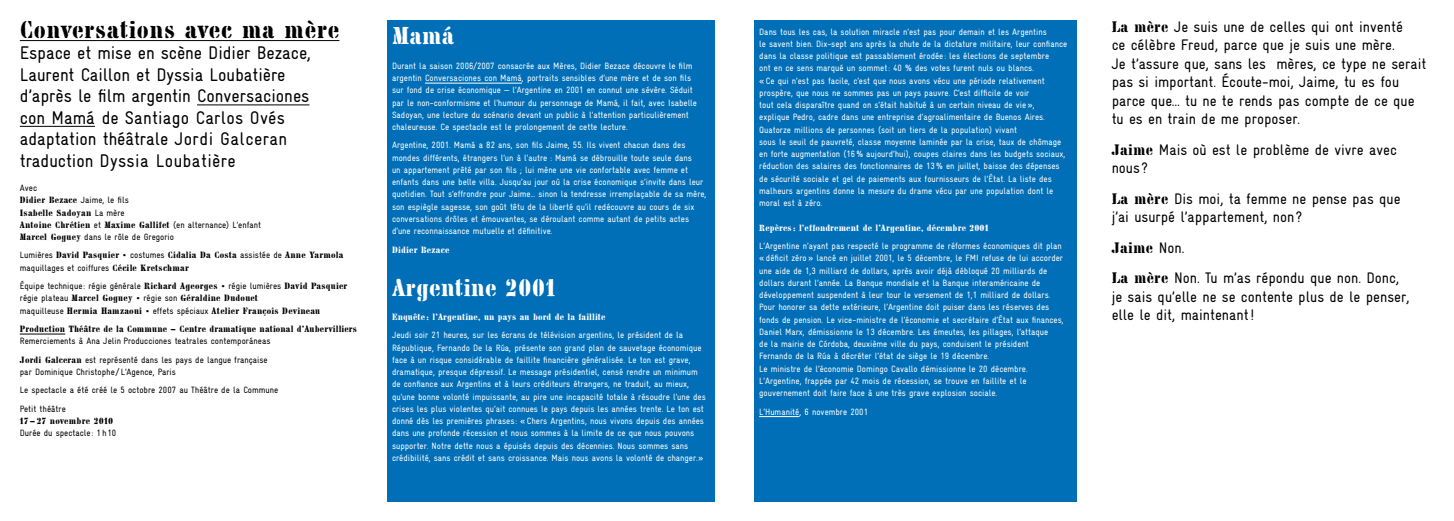
<style>
.page{position:relative;width:1454px;height:521px;background:#fff}
.page>*{position:absolute;margin:0;border:0;box-sizing:border-box;transform-origin:0 0}
.t1{font:24.5px "Chaillot";letter-spacing:.02em;color:#000}
.t2{font:24.5px "Chaillot";color:#fff}
.t3{font:18.38px/21.4px "Gravur Condensed";letter-spacing:-.005em;color:#000}
.t4{font:15.31px/18.4px "Gravur Condensed";color:#000}
.t5{font:15.31px "Chaillot";letter-spacing:.015em;color:#000}
.t6{font:9.19px/12.2px "Gravur Condensed";color:#fff}
.t7{font:9.19px/18.4px "Gravur Condensed";color:#000}
.t8{font:9.19px/12.2px "Chaillot";letter-spacing:.02em;color:#000}
.t9{font:9.19px "Chaillot";letter-spacing:.01em;color:#fff}
.s1{font-family:"Gravur Condensed"}
.s2{font-family:"Chaillot"}
</style>
<div class="page">
<div style="left:387px;top:20px;width:327px;height:481px;background:#006fb7"></div>
<hr style="left:20px;top:40px;width:319px;height:1px;background:#000">
<hr style="left:197px;top:104px;width:112px;height:1px;background:#000">
<hr style="left:20px;top:126px;width:75px;height:1px;background:#000">
<hr style="left:20px;top:334px;width:45px;height:1px;background:#000">
<div style="left:754px;top:20px;width:322px;height:481px;background:#006fb7"></div>
<hr style="left:759px;top:416px;width:40px;height:1px;background:#fff">
<hr style="left:425px;top:83px;width:97px;height:1px;background:#fff">
<h1 class="t1" style="left:20px;top:15px;width:321px">Conversations avec ma mère</h1>
<h2 class="t3" style="left:20px;top:42px;width:293px">Espace et mise en scène Didier Bezace, Laurent Caillon et Dyssia Loubatière d’après le film argentin Conversaciones con Mamá de Santiago Carlos Ovés adaptation théâtrale Jordi Galceran traduction Dyssia Loubatière</h2>
<p class="t7" style="left:20px;top:179px;width:19px">Avec</p>
<p class="t8" style="left:20px;top:194px;width:243px">Didier Bezace <span class="s1">Jaime, le fils<br></span>Isabelle Sadoyan <span class="s1">La mère<br></span>Antoine Chrétien <span class="s1">et</span> Maxime Gallifet <span class="s1">(en alternance) L’enfant</span></p>
<p class="t7" style="left:20px;top:228px;width:156px"><span class="s2">Marcel Goguey</span> dans le rôle de Gregorio</p>
<p class="t8" style="left:20px;top:249px;width:325px"><span class="s1">Lumières</span> David Pasquier • <span class="s1">costumes</span> Cidalia Da Costa <span class="s1">assistée de</span> Anne Yarmola</p>
<p class="t7" style="left:20px;top:258px;width:329px">maquillages et coiffures <span class="s2">Cécile Kretschmar<br></span>Équipe technique : régie générale <span class="s2">Richard Ageorges •</span> régie lumières <span class="s2">David Pasquier</span></p>
<p class="t8" style="left:20px;top:292px;width:302px"><span class="s1">régie plateau</span> Marcel Goguey • <span class="s1">régie son</span> Géraldine Dudouet<br><span class="s1">maquilleuse</span> Hermia Hamzaoui • <span class="s1">effets spéciaux</span> Atelier François Devineau</p>
<p class="t8" style="left:20px;top:323px;width:339px">Production Théâtre de la Commune — Centre dramatique national d’Aubervilliers</p>
<p class="t7" style="left:20px;top:332px;width:252px">Remerciements à Ana Jelin Producciones teatrales contemporáneas<br><span class="s2">Jordi Galceran</span> est représenté dans les pays de langue française</p>
<p class="t7" style="left:20px;top:362px;width:260px">par Dominique Christophe / L’Agence, Paris<br>Le spectacle a été créé le 5 octobre 2007 au Théâtre de la Commune<br>Petit théâtre</p>
<p class="t8" style="left:20px;top:414px;width:95px">17 — 27 novembre 2010</p>
<p class="t7" style="left:20px;top:424px;width:98px">Durée du spectacle : 1 h 10</p>
<h1 class="t2" style="left:392px;top:22px;width:64px">Mamá</h1>
<p class="t6" style="left:392px;top:60px;width:306px">Durant la saison 2006/2007 consacrée aux Mères, Didier Bezace découvre le film argentin Conversaciones con Mamá, portraits sensibles d’une mère et de son fils sur fond de crise économique — l’Argentine en 2001 en connut une sévère. Séduit par le non-conformisme et l’humour du personnage de Mamá, il fait, avec Isabelle Sadoyan, une lecture du scénario devant un public à l’attention particulièrement chaleureuse. Ce spectacle est le prolongement de cette lecture.</p>
<p class="t6" style="left:392px;top:139px;width:316px">Argentine, 2001. Mamá a 82 ans, son fils Jaime, 55. Ils vivent chacun dans des mondes différents, étrangers l’un à l’autre : Mamá se débrouille toute seule dans<br>un appartement prêté par son fils ; lui mène une vie confortable avec femme et enfants dans une belle villa. Jusqu’au jour où la crise économique s’invite dans leur quotidien. Tout s’effrondre pour Jaime… sinon la tendresse irremplaçable de sa mère, son espiègle sagesse, son goût têtu de la liberté qu’il redécouvre au cours de six conversations drôles et émouvantes, se déroulant comme autant de petits actes d’une reconnaissance mutuelle et définitive.</p>
<p class="t9" style="left:392px;top:244px;width:59px">Didier Bezace</p>
<h1 class="t2" style="left:392px;top:273px;width:165px">Argentine 2001</h1>
<p class="t9" style="left:392px;top:311px;width:215px">Enquête : l’Argentine, un pays au bord de la faillite</p>
<p class="t6" style="left:392px;top:329px;width:315px">Jeudi soir 21 heures, sur les écrans de télévision argentins, le président de la République, Fernando De la Rúa, présente son grand plan de sauvetage économique face à un risque considérable de faillite financière généralisée. Le ton est grave, dramatique, presque dépressif. Le message présidentiel, censé rendre un minimum de confiance aux Argentins et à leurs créditeurs étrangers, ne traduit, au mieux, qu’une bonne volonté impuissante, au pire une incapacité totale à résoudre l’une des crises les plus violentes qu’ait connues le pays depuis les années trente. Le ton est donné dès les premières phrases : «Chers Argentins, nous vivons depuis des années dans une profonde récession et nous sommes à la limite de ce que nous pouvons supporter. Notre dette nous a épuisés depuis des décennies. Nous sommes sans crédibilité, sans crédit et sans croissance. Mais nous avons la volonté de changer.»</p>
<p class="t6" style="left:759px;top:25px;width:309px">Dans tous les cas, la solution miracle n’est pas pour demain et les Argentins<br>le savent bien. Dix-sept ans après la chute de la dictature militaire, leur confiance dans la classe politique est passablement érodée : les élections de septembre<br>ont en ce sens marqué un sommet: 40 % des votes furent nuls ou blancs.<br>«Ce qui n’est pas facile, c’est que nous avons vécu une période relativement prospère, que nous ne sommes pas un pays pauvre. C’est difficile de voir<br>tout cela disparaître quand on s’était habitué à un certain niveau de vie», explique Pedro, cadre dans une entreprise d’agroalimentaire de Buenos Aires.<br>Quatorze millions de personnes (soit un tiers de la population) vivant<br>sous le seuil de pauvreté, classe moyenne laminée par la crise, taux de chômage en forte augmentation (16% aujourd’hui), coupes claires dans les budgets sociaux, réduction des salaires des fonctionnaires de 13% en juillet, baisse des dépenses de sécurité sociale et gel de paiements aux fournisseurs de l’État. La liste des malheurs argentins donne la mesure du drame vécu par une population dont le moral est à zéro.</p>
<p class="t9" style="left:759px;top:222px;width:231px">Repères : l’effondrement de l’Argentine, décembre 2001</p>
<p class="t6" style="left:759px;top:240px;width:306px">L’Argentine n’ayant pas respecté le programme de réformes économiques dit plan «déficit zéro» lancé en juillet 2001, le 5 décembre, le FMI refuse de lui accorder une aide de 1,3 milliard de dollars, après avoir déjà débloqué 20 milliards de dollars durant l’année. La Banque mondiale et la Banque interaméricaine de développement suspendent à leur tour le versement de 1,1 milliard de dollars.<br>Pour honorer sa dette extérieure, l’Argentine doit puiser dans les réserves des fonds de pension. Le vice-ministre de l’économie et secrétaire d’État aux finances, Daniel Marx, démissionne le 13 décembre. Les émeutes, les pillages, l’attaque<br>de la mairie de Córdoba, deuxième ville du pays, conduisent le président Fernando de la Rúa à décréter l’état de siège le 19 décembre.<br>Le ministre de l’économie Domingo Cavallo démissionne le 20 décembre.<br>L’Argentine, frappée par 42 mois de récession, se trouve en faillite et le gouvernement doit faire face à une très grave explosion sociale.</p>
<p class="t6" style="left:759px;top:405px;width:110px">L’Humanité, 6 novembre 2001</p>
<p class="t4" style="left:1111px;top:18px;width:316px"><span class="s2">La mère</span> Je suis une de celles qui ont inventé<br>ce célèbre Freud, parce que je suis une mère.<br>Je t’assure que, sans les mères, ce type ne serait pas si important. Écoute-moi, Jaime, tu es fou parce que… tu ne te rends pas compte de ce que tu es en train de me proposer.</p>
<h3 class="t4" style="left:1111px;top:140px;width:287px"><span class="s2">Jaime</span> Mais où est le problème de vivre avec nous ?</h3>
<h3 class="t4" style="left:1111px;top:189px;width:290px"><span class="s2">La mère</span> Dis moi, ta femme ne pense pas que j’ai usurpé l’appartement, non ?</h3>
<h3 class="t5" style="left:1111px;top:238px;width:74px">Jaime <span class="s1">Non.</span></h3>
<h3 class="t4" style="left:1111px;top:269px;width:299px"><span class="s2">La mère</span> Non. Tu m’as répondu que non. Donc, je sais qu’elle ne se contente plus de le penser, elle le dit, maintenant!</h3>
</div>
